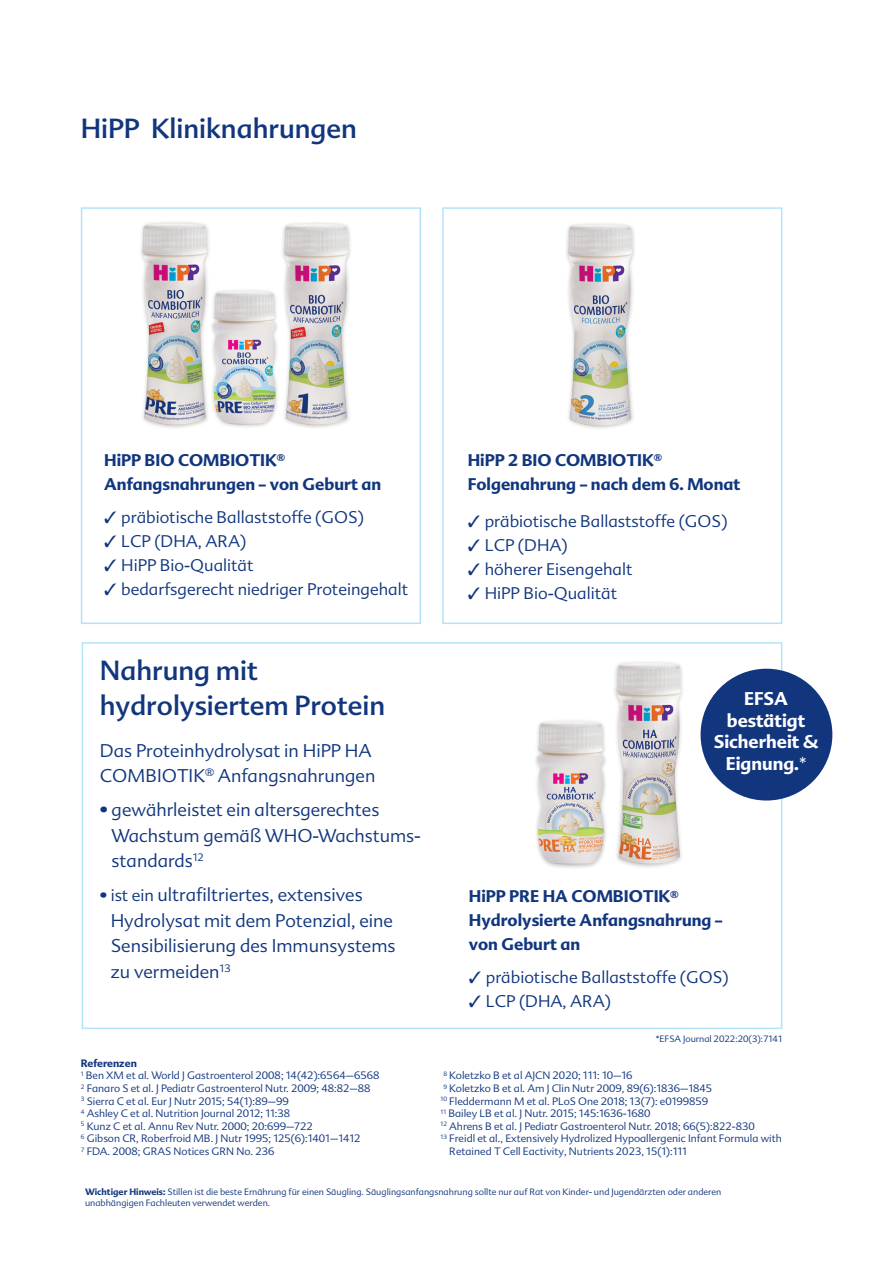
<style>
.page{position:relative;width:893px;height:1263px;background:#fff}
.page>*{position:absolute;margin:0;border:0;box-sizing:border-box;transform-origin:0 0}
.t1{font:27px/34.5px "Advert Pro";color:#11367e}
.t2{font:300 18px/25.5px "Advert Pro";color:#11367e}
.t3{font:700 18px/21.6px "Advert Pro";color:#fff;text-align:center}
.t4{font:300 16.5px "Advert Pro";color:#11367e}
.t5{font:700 16.5px/24px "Advert Pro";color:#11367e}
.t6{font:300 10.5px/12.6px "Advert Pro";color:#11367e}
.t7{font:300 9px/10.8px "Advert Pro";color:#11367e}
.s1{font-size:16.5px}
.s2{font-weight:700}
.s3{font-weight:300}
</style>
<div class="page">
<div style="left:81px;top:207px;width:340px;height:417px;border:2px solid #89d6f7"></div>
<div style="left:442px;top:207px;width:340px;height:417px;border:2px solid #89d6f7"></div>
<div style="left:82px;top:642px;width:700px;height:387px;border:2px solid #89d6f7"></div>
<div style="left:613px;top:660px;width:72px;height:209px;background:#231f20;opacity:.26"></div>
<img style="left:616px;top:663px;width:65px;height:201px">
<div style="left:533px;top:718px;width:75px;height:151px;background:#231f20;opacity:.26"></div>
<img style="left:536px;top:721px;width:69px;height:145px">
<div style="left:138px;top:221px;width:73px;height:209px;background:#231f20;opacity:.26"></div>
<img style="left:142px;top:224px;width:65px;height:201px">
<div style="left:209px;top:288px;width:70px;height:141px;background:#fdfdfd"></div>
<img style="left:212px;top:291px;width:65px;height:135px">
<div style="left:280px;top:221px;width:72px;height:209px;background:#231f20;opacity:.26"></div>
<img style="left:283px;top:224px;width:65px;height:201px">
<div style="left:564px;top:222px;width:72px;height:209px;background:#231f20;opacity:.26"></div>
<img style="left:567px;top:224px;width:65px;height:202px">
<div style="left:701px;top:669px;width:131px;height:131px;background:#11367e;border-radius:50%"></div>
<h1 class="t1" style="left:81px;top:112px;width:278px">HiPP Kliniknahrungen</h1>
<h3 class="t5" style="left:104px;top:448px;width:278px">HiPP BIO COMBIOTIK<sup>®<br></sup>Anfangsnahrungen – von Geburt an</h3>
<h3 class="t4" style="left:104px;top:507px;width:261px">✓ präbiotische Ballaststoffe (GOS)</h3>
<h3 class="t4" style="left:104px;top:531px;width:144px">✓ LCP (DHA, ARA)</h3>
<h3 class="t4" style="left:104px;top:555px;width:151px">✓ HiPP Bio-Qualität</h3>
<h3 class="t4" style="left:104px;top:579px;width:305px">✓ bedarfsgerecht niedriger Proteingehalt</h3>
<h3 class="t5" style="left:468px;top:448px;width:274px">HiPP 2 BIO COMBIOTIK<sup>®<br></sup>Folgenahrung – nach dem 6. Monat</h3>
<h3 class="t4" style="left:468px;top:511px;width:261px">✓ präbiotische Ballaststoffe (GOS)</h3>
<h3 class="t4" style="left:468px;top:535px;width:101px">✓ LCP (DHA)</h3>
<h3 class="t4" style="left:468px;top:559px;width:166px">✓ höherer Eisengehalt</h3>
<h3 class="t4" style="left:468px;top:583px;width:151px">✓ HiPP Bio-Qualität</h3>
<h1 class="t1" style="left:100px;top:653px;width:287px">Nahrung mit hydrolysiertem Protein</h1>
<h2 class="t2" style="left:100px;top:738px;width:277px">Das Proteinhydrolysat in HiPP HA<br>COMBIOTIK<sup>®</sup> Anfangsnahrungen</h2>
<h2 class="t2" style="left:112px;top:797px;width:311px;text-indent:-12px">• gewährleistet ein altersgerechtes<br>Wachstum gemäß WHO-Wachstums&shy;standards<sup>12</sup></h2>
<h2 class="t2" style="left:111px;top:882px;width:286px;text-indent:-11px"><span class="s1">• ist ein</span> ultrafiltriertes, extensives<br>Hydrolysat mit dem Potenzial, eine<br>Sensibilisierung des Immunsystems zu vermeiden<sup>13</sup></h2>
<p class="t6" style="left:81px;top:1057px;width:300px"><span class="s2">Referenzen<br></span><sup>1</sup> Ben XM et al. World J Gastroenterol 2008; 14(42):6564–6568<br><sup>2</sup> Fanaro S et al. J Pediatr Gastroenterol Nutr. 2009; 48:82–88<br><sup>3</sup> Sierra C et al. Eur J Nutr 2015; 54(1):89–99<br><sup>4</sup> Ashley C et al. Nutrition Journal 2012; 11:38<br><sup>5</sup> Kunz C et al. Annu Rev Nutr. 2000; 20:699–722<br><sup>6</sup> Gibson CR, Roberfroid MB. J Nutr 1995; 125(6):1401–1412<br><sup>7</sup> FDA. 2008; GRAS Notices GRN No. 236</p>
<h2 class="t3" style="left:714px;top:688px;width:106px">EFSA bestätigt<br>Sicherheit &amp;<br>Eignung.<span class="s3">*</span></h2>
<h3 class="t5" style="left:469px;top:884px;width:255px">HiPP PRE HA COMBIOTIK<sup>®<br></sup>Hydrolysierte Anfangsnahrung – von Geburt an</h3>
<h3 class="t4" style="left:469px;top:967px;width:261px">✓ präbiotische Ballaststoffe (GOS)</h3>
<h3 class="t4" style="left:469px;top:991px;width:144px">✓ LCP (DHA, ARA)</h3>
<p class="t7" style="left:656px;top:1034px;width:128px">*EFSA Journal 2022:20(3):7141</p>
<p class="t6" style="left:443px;top:1069px;width:191px"><sup>8</sup> Koletzko B et al AJCN 2020; 111: 10–16</p>
<p class="t6" style="left:443px;top:1082px;width:270px"><sup>9</sup> Koletzko B et al. Am J Clin Nutr 2009, 89(6):1836–1845</p>
<p class="t6" style="left:441px;top:1095px;width:269px"><sup>10</sup> Fleddermann M et al. PLoS One 2018; 13(7): e0199859</p>
<p class="t6" style="left:441px;top:1107px;width:212px"><sup>11</sup> Bailey LB et al. J Nutr. 2015; 145:1636-1680</p>
<p class="t6" style="left:441px;top:1120px;width:316px"><sup>12</sup> Ahrens B et al. J Pediatr Gastroenterol Nutr. 2018; 66(5):822-830</p>
<p class="t6" style="left:441px;top:1132px;width:343px"><sup>13</sup> Freidl et al., Extensively Hydrolized Hypoallergenic Infant Formula with</p>
<p class="t6" style="left:449px;top:1145px;width:239px">Retained T Cell Eactivity, Nutrients 2023, 15(1):111</p>
<p class="t7" style="left:85px;top:1186px;width:638px"><span class="s2">Wichtiger Hinweis:</span> Stillen ist die beste Ernährung für einen Säugling. Säuglingsanfangsnahrung sollte nur auf Rat von Kinder- und Jugendärzten oder anderen unabhängigen Fachleuten verwendet werden.</p>
</div>
